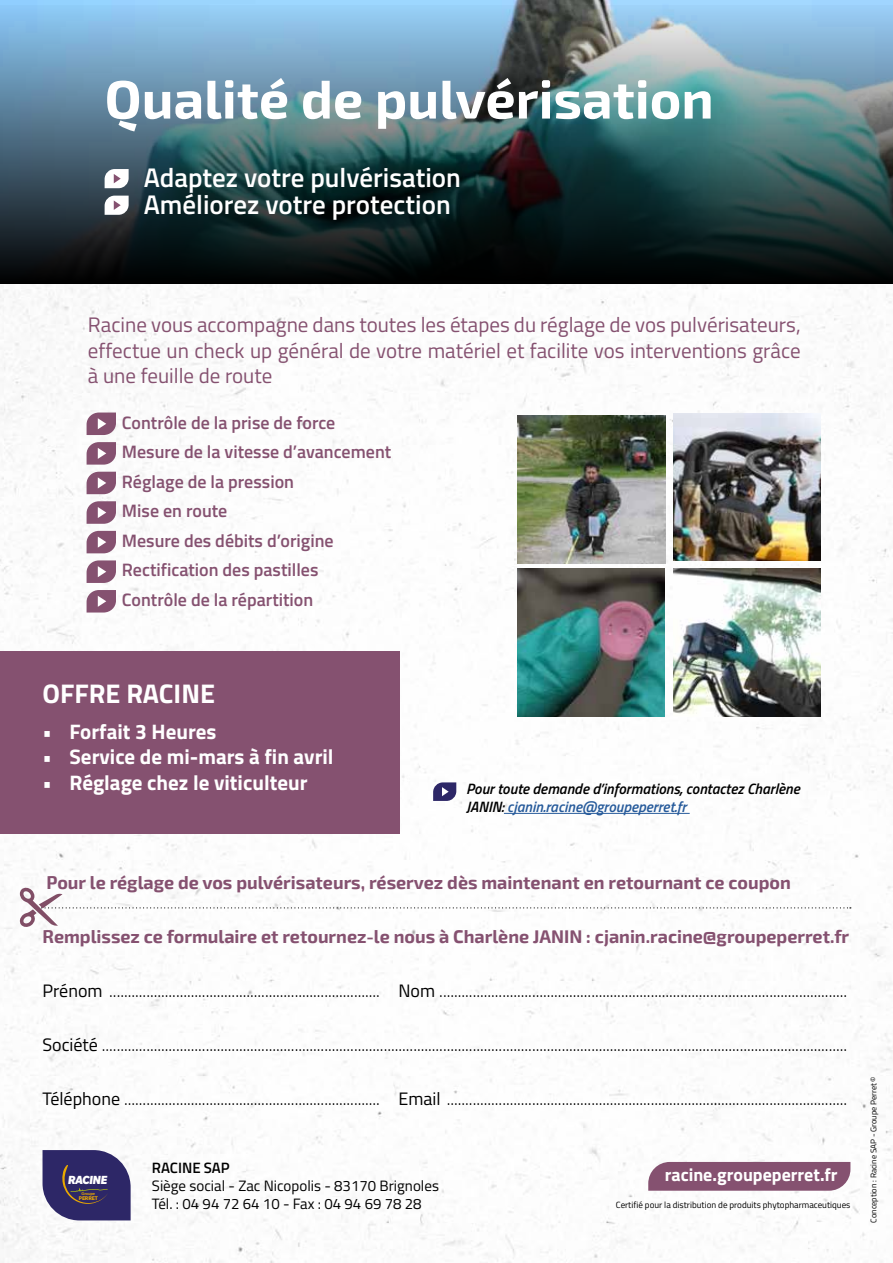
<style>
.page{position:relative;width:893px;height:1263px;background:#fff}
.page>*{position:absolute;margin:0;border:0;box-sizing:border-box;transform-origin:0 0}
.t1{font:700 54px "Exo 2";color:#fff}
.t2{font:600 27px/27px "Titillium Web";color:#fff}
.t3{font:700 27px "Titillium Web";color:#fff}
.t4{font:21px/25.2px "Titillium Web";color:#855170;text-align:justify}
.t5{font:700 21px "Titillium Web";color:#fff}
.t6{font:300 18px "Titillium Web";color:#000}
.t7{font:700 18px "Exo 2";color:#855170}
.t8{font:600 18px/29.5px "Titillium Web";color:#855170}
.t9{font:700 18px "Titillium Web";color:#fff}
.t10{font:italic 600 15px/18px "Titillium Web";color:#000}
.t11{font:15px/18px "Titillium Web";color:#000}
.t12{font:600 15px "Titillium Web";color:#000}
.t13{font:italic 900 12.9px "Slate Pro";letter-spacing:-.025em;color:#fff}
.t14{font:9px "Titillium Web";color:#000}
.t15{font:8.25px "Titillium Web";color:#000}
.t16{font:700 5.85px "Slate Pro";letter-spacing:-.025em;color:#eaa900}
.t17{font:500 4.5px "Slate Pro";letter-spacing:-.025em;color:#eaa900}
.s1{color:#275b9b}
.s2{font-weight:400}
</style>
<div class="page">
<img style="left:0;top:284px;width:893px;height:979px">
<svg style="left:648px;top:1162px;width:202px;height:29px;background:#8a5876"></svg>
<svg style="left:43px;top:1150px;width:88px;height:70px;background:#443e73"></svg>
<img style="left:0;top:5px;width:893px;height:279px">
<svg style="left:105px;top:169px;width:24px;height:19px"></svg>
<svg style="left:105px;top:196px;width:24px;height:19px"></svg>
<div style="left:0;top:651px;width:400px;height:182px;background:#855170"></div>
<svg style="left:87px;top:412px;width:29px;height:23px"></svg>
<svg style="left:87px;top:560px;width:29px;height:23px"></svg>
<svg style="left:87px;top:472px;width:29px;height:22px"></svg>
<svg style="left:87px;top:442px;width:29px;height:23px"></svg>
<svg style="left:20px;top:887px;width:831px;height:41px"></svg>
<svg style="left:433px;top:782px;width:23px;height:19px"></svg>
<hr style="left:504px;top:813px;width:186px;height:1px;background:#275b9b">
<svg style="left:87px;top:501px;width:29px;height:23px"></svg>
<svg style="left:87px;top:590px;width:29px;height:22px"></svg>
<img style="left:673px;top:414px;width:147px;height:147px">
<img style="left:518px;top:416px;width:147px;height:147px">
<img style="left:518px;top:569px;width:147px;height:147px">
<img style="left:673px;top:569px;width:147px;height:147px">
<svg style="left:87px;top:531px;width:29px;height:22px"></svg>
<h1 class="t1" style="left:105px;top:67px;width:611px">Qualité de pulvérisation</h1>
<h2 class="t2" style="left:144px;top:163px;width:319px">Adaptez votre pulvérisation<br>Améliorez votre protection</h2>
<p class="t4" style="left:88px;top:311px;width:714px">Racine vous accompagne dans toutes les étapes du réglage de vos pulvérisateurs, effectue un check up général de votre matériel et facilite vos interventions grâce à une feuille de route</p>
<p class="t8" style="left:122px;top:407px;width:271px">Contrôle de la prise de force<br>Mesure de la vitesse d’avancement<br>Réglage de la pression<br>Mise en route<br>Mesure des débits d’origine<br>Rectification des pastilles<br>Contrôle de la répartition</p>
<h2 class="t3" style="left:43px;top:673px;width:174px">OFFRE RACINE</h2>
<p class="t5" style="left:43px;top:716px;width:175px">• Forfait 3 Heures</p>
<p class="t5" style="left:43px;top:741px;width:293px">• Service de mi-mars à fin avril</p>
<p class="t5" style="left:43px;top:766px;width:266px">• Réglage chez le viticulteur</p>
<p class="t10" style="left:466px;top:779px;width:335px">Pour toute demande d’informations, contactez Charlène<br>JANIN: <span class="s1">cjanin.racine@groupeperret.fr</span></p>
<p class="t7" style="left:46px;top:871px;width:746px">Pour le réglage de vos pulvérisateurs, réservez dès maintenant en retournant ce coupon</p>
<p class="t7" style="left:43px;top:925px;width:808px">Remplissez ce formulaire et retournez-le nous à Charlène JANIN : cjanin.racine@groupeperret.fr</p>
<p class="t6" style="left:43px;top:977px;width:806px"><span class="s2">Prénom</span> ......................................................................... <span class="s2">Nom</span> ..............................................................................................................</p>
<p class="t6" style="left:43px;top:1031px;width:806px"><span class="s2">Société</span> .........................................................................................................................................................................................................</p>
<p class="t6" style="left:43px;top:1085px;width:806px"><span class="s2">Téléphone</span> ..................................................................... <span class="s2">Email</span> ............................................................................................................</p>
<p class="t12" style="left:152px;top:1156px;width:79px">RACINE SAP</p>
<p class="t11" style="left:152px;top:1175px;width:289px">Siège social - Zac Nicopolis - 83170 Brignoles<br>Tél. : 04 94 72 64 10 - Fax : 04 94 69 78 28</p>
<p class="t13" style="left:68px;top:1173px;width:41px">RACINE</p>
<p class="t9" style="left:665px;top:1161px;width:174px">racine.groupeperret.fr</p>
<p class="t17" style="left:81px;top:1191px;width:15px">Groupe</p>
<p class="t16" style="left:79px;top:1195px;width:20px">PERRET</p>
<p class="t14" style="left:616px;top:1199px;width:236px">Certifié pour la distribution de produits phytopharmaceutiques</p>
<p class="t15" style="left:867px;top:1222px;width:148px;rotate:-90deg">Conception : Racine SAP - Groupe Perret ©</p>
</div>
